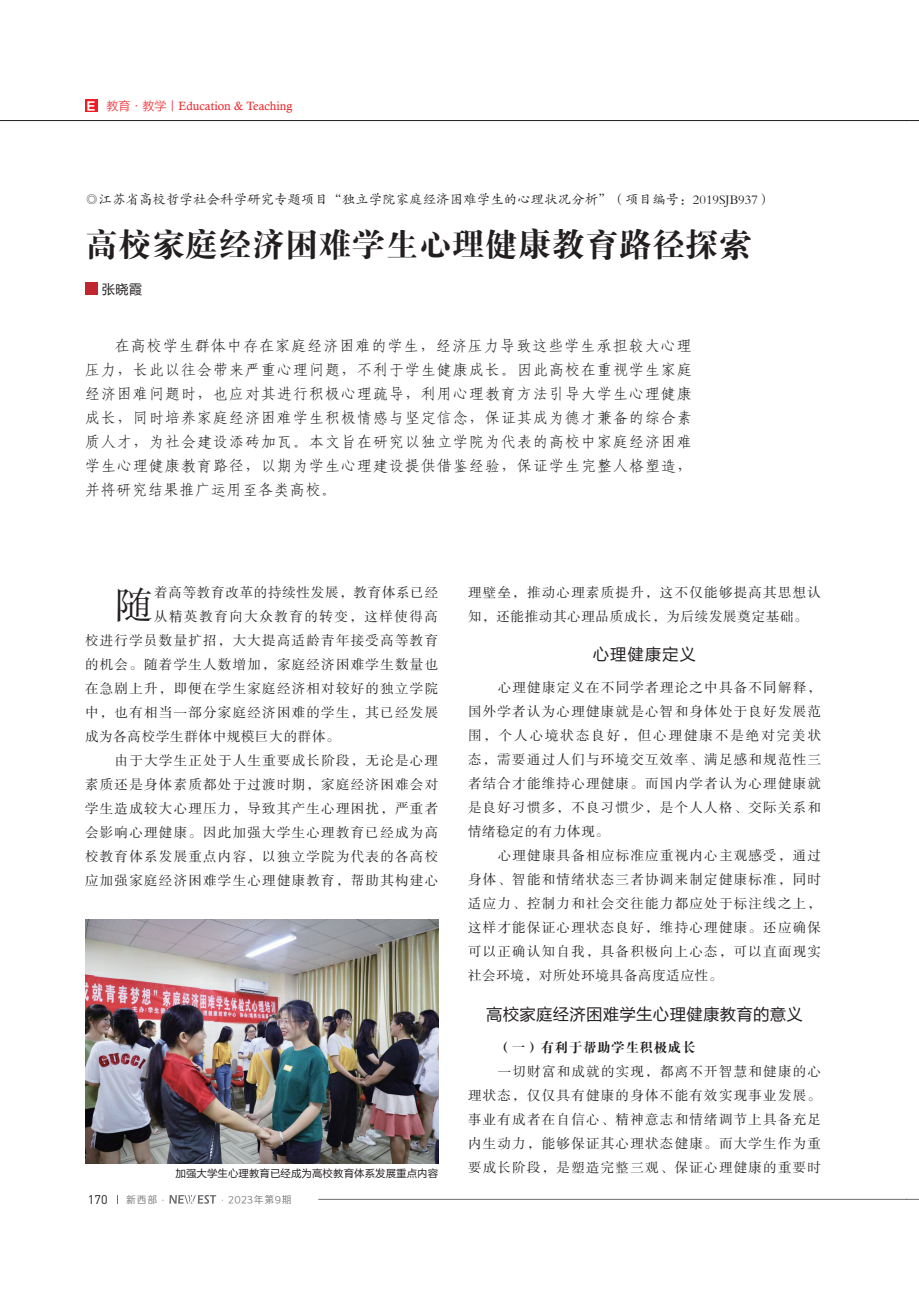
<style>
.page{position:relative;width:919px;height:1289px;background:#fff}
.page>*{position:absolute;margin:0;border:0;box-sizing:border-box;transform-origin:0 0}
.t1{font:37.5px "FZSSK GBK1 0";color:#231f20}
.t2{font:33px "FZDBSK GBK1 0";letter-spacing:.01em;color:#231f20}
.t3{font:16.5px "FZLTHK GBK1 0";letter-spacing:.01em;color:#231f20}
.t4{font:15px/24px "Fang Song GB2312";letter-spacing:.065em;color:#231f20;text-align:justify}
.t5{font:13.5px/24px "FZSSK GBK1 0";letter-spacing:.095em;color:#231f20;text-align:justify}
.t6{font:13.5px "FZKTK GBK1 0";color:#231f20}
.t7{font:13.5px "FZSSK GBK1 0";letter-spacing:.055em;color:#231f20}
.t8{font:13.5px "FZSSK GBK1 0";letter-spacing:.05em;color:#231f20}
.t9{font:13.5px "FZDBSK GBK1 0";letter-spacing:.05em;color:#231f20}
.t10{font:13.5px "FZLTHK GBK1 0";color:#231f20}
.t11{font:12.45px "DIN";color:#231f20}
.t12{font:12px "Calisto";color:#ee1d23}
.t13{font:10.5px "FZLTHK GBK1 0";color:#231f20}
.t14{font:9.75px "Loong Flash Sans GB Regular";letter-spacing:.1em;color:#6c6d70}
.s1{font-family:"FZLTDHK GBK1 0";font-size:11.4px;color:#fff}
.s2{font-family:"FZLTXHK GBK1 0"}
</style>
<div class="page">
<hr style="left:318px;top:1198px;width:588px;height:1px;background:#6c6d70">
<svg style="left:169px;top:1195px;width:47px;height:8px"></svg>
<hr style="left:0;top:120px;width:906px;height:1px;background:#231f20">
<svg style="left:906px;top:1198px;width:12px;height:1px"></svg>
<svg style="left:906px;top:120px;width:12px;height:1px"></svg>
<div style="left:85px;top:99px;width:13px;height:13px;background:#ee1d23"></div>
<div style="left:85px;top:282px;width:13px;height:13px;background:#c0262d"></div>
<img style="left:85px;top:919px;width:353px;height:244px">
<p class="t12" style="left:86px;top:99px;width:208px"><span class="s1">Ｅ</span> <span class="s2">教育·教学丨</span>Education &amp; Teaching</p>
<p class="t6" style="left:85px;top:193px;width:687px">◎江苏省高校哲学社会科学研究专题项目“独立学院家庭经济困难学生的心理状况分析”（项目编号：2019SJB937）</p>
<h2 class="t2" style="left:85px;top:227px;width:668px">高校家庭经济困难学生心理健康教育路径探索</h2>
<p class="t10" style="left:102px;top:281px;width:42px">张晓霞</p>
<p class="t4" style="left:85px;top:333px;width:608px;text-indent:30px">在高校学生群体中存在家庭经济困难的学生，经济压力导致这些学生承担较大心理压力，长此以往会带来严重心理问题，不利于学生健康成长。因此高校在重视学生家庭经济困难问题时，也应对其进行积极心理疏导，利用心理教育方法引导大学生心理健康成长，同时培养家庭经济困难学生积极情感与坚定信念，保证其成为德才兼备的综合素质人才，为社会建设添砖加瓦。本文旨在研究以独立学院为代表的高校中家庭经济困难学生心理健康教育路径，以期为学生心理建设提供借鉴经验，保证学生完整人格塑造，并将研究结果推广运用至各类高校。</p>
<h1 class="t1" style="left:115px;top:585px;width:39px">随</h1>
<p class="t7" style="left:154px;top:585px;width:285px">着高等教育改革的持续性发展，教育体系已经</p>
<p class="t5" style="left:154px;top:605px;width:285px">从精英教育向大众教育的转变，这样使得高</p>
<p class="t5" style="left:85px;top:629px;width:354px">校进行学员数量扩招，大大提高适龄青年接受高等教育</p>
<p class="t5" style="left:85px;top:653px;width:354px">的机会。随着学生人数增加，家庭经济困难学生数量也</p>
<p class="t5" style="left:85px;top:677px;width:354px">在急剧上升，即便在学生家庭经济相对较好的独立学院</p>
<p class="t5" style="left:85px;top:701px;width:354px">中，也有相当一部分家庭经济困难的学生，其已经发展</p>
<p class="t8" style="left:85px;top:729px;width:256px">成为各高校学生群体中规模巨大的群体。</p>
<p class="t5" style="left:115px;top:749px;width:325px">由于大学生正处于人生重要成长阶段，无论是心理</p>
<p class="t5" style="left:85px;top:773px;width:354px">素质还是身体素质都处于过渡时期，家庭经济困难会对</p>
<p class="t5" style="left:85px;top:797px;width:354px">学生造成较大心理压力，导致其产生心理困扰，严重者</p>
<p class="t5" style="left:85px;top:821px;width:354px">会影响心理健康。因此加强大学生心理教育已经成为高</p>
<p class="t5" style="left:85px;top:845px;width:354px">校教育体系发展重点内容，以独立学院为代表的各高校</p>
<p class="t5" style="left:85px;top:869px;width:354px">应加强家庭经济困难学生心理健康教育，帮助其构建心</p>
<p class="t13" style="left:175px;top:1167px;width:264px">加强大学生心理教育已经成为高校教育体系发展重点内容</p>
<p class="t11" style="left:88px;top:1191px;width:21px">170</p>
<p class="t14" style="left:126px;top:1194px;width:167px">新西部·　　　　 ·2023年第9期</p>
<p class="t5" style="left:468px;top:581px;width:354px">理壁垒，推动心理素质提升，这不仅能够提高其思想认知，还能推动其心理品质成长，为后续发展奠定基础。</p>
<p class="t3" style="left:593px;top:645px;width:105px">心理健康定义</p>
<p class="t5" style="left:468px;top:676px;width:354px;text-indent:30px">心理健康定义在不同学者理论之中具备不同解释，国外学者认为心理健康就是心智和身体处于良好发展范围，个人心境状态良好，但心理健康不是绝对完美状态，需要通过人们与环境交互效率、满足感和规范性三者结合才能维持心理健康。而国内学者认为心理健康就是良好习惯多，不良习惯少，是个人人格、交际关系和情绪稳定的有力体现。</p>
<p class="t5" style="left:468px;top:844px;width:354px;text-indent:30px">心理健康具备相应标准应重视内心主观感受，通过身体、智能和情绪状态三者协调来制定健康标准，同时适应力、控制力和社会交往能力都应处于标注线之上，这样才能保证心理状态良好，维持心理健康。还应确保可以正确认知自我，具备积极向上心态，可以直面现实社会环境，对所处环境具备高度适应性。</p>
<p class="t3" style="left:486px;top:1005px;width:318px">高校家庭经济困难学生心理健康教育的意义</p>
<p class="t9" style="left:497px;top:1039px;width:199px">（一）有利于帮助学生积极成长</p>
<p class="t5" style="left:468px;top:1059px;width:354px;text-indent:30px">一切财富和成就的实现，都离不开智慧和健康的心理状态，仅仅具有健康的身体不能有效实现事业发展。事业有成者在自信心、精神意志和情绪调节上具备充足内生动力，能够保证其心理状态健康。而大学生作为重要成长阶段，是塑造完整三观、保证心理健康的重要时</p>
</div>
